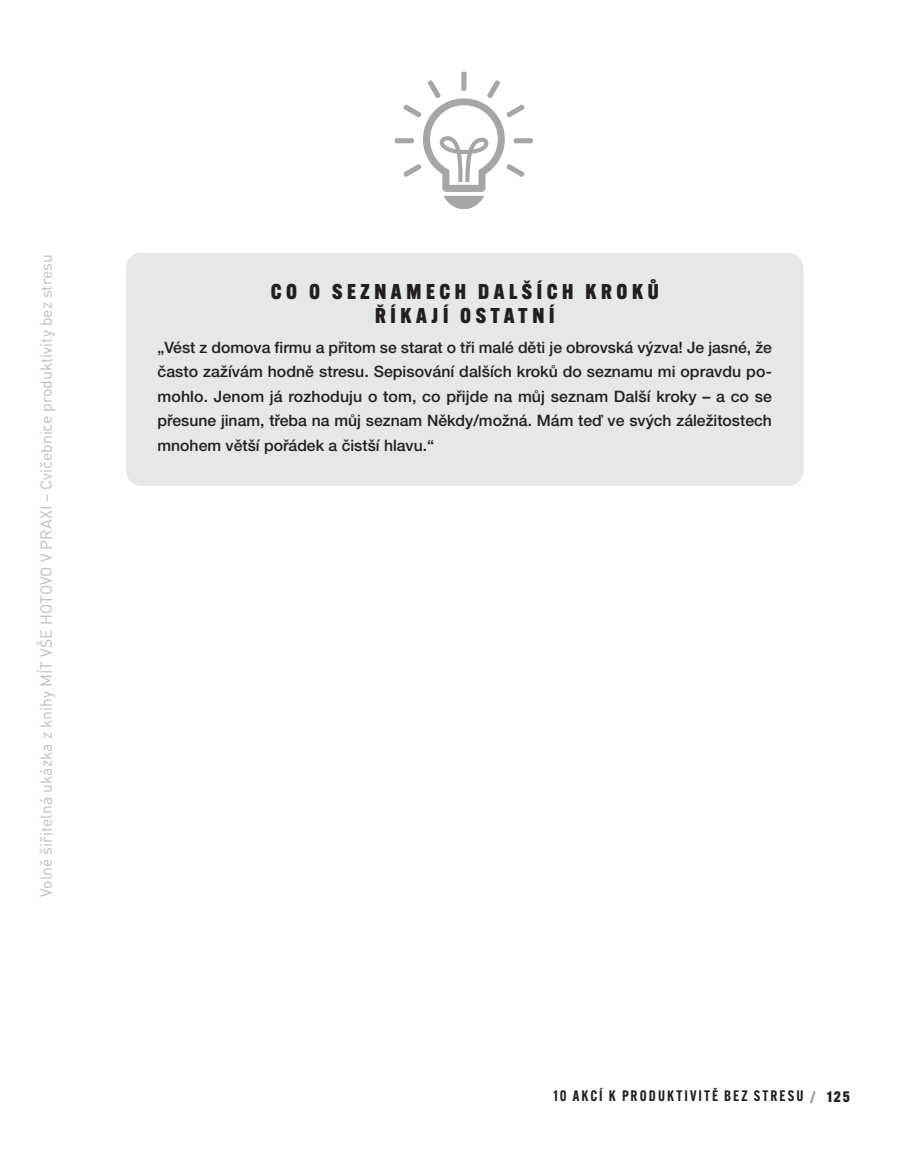
<style>
.page{position:relative;width:923px;height:1151px;background:#fff}
.page>*{position:absolute;margin:0;border:0;box-sizing:border-box;transform-origin:0 0}
.t1{font:800 21px/24.5px "Alternate Gothic ATF";letter-spacing:.22em;color:#231f20;text-align:center}
.t2{font:500 15.75px/24.5px "Helvetica Neue CE";color:#231f20;text-align:justify}
.t3{font:15.75px "DIN Pro";color:#bcbdc0}
.t4{font:600 14.88px "Alternate Gothic ATF";letter-spacing:.14em;color:#231f20}
.s1{font-weight:800;color:#939598}
.s2{font-weight:800}
</style>
<div class="page">
<svg style="left:395px;top:72px;width:138px;height:137px"></svg>
<div style="left:126px;top:253px;width:677px;height:233px;background:#e6e7e9;border-radius:16px"></div>
<p class="t3" style="left:35px;top:897px;width:644px;rotate:-90deg">Volně šiřitelná ukázka z knihy MÍT VŠE HOTOVO V PRAXI – Cvičebnice produktivity bez stresu</p>
<h1 class="t1" style="left:271px;top:279px;width:389px">CO O SEZNAMECH DALŠÍCH KROKŮ<br>ŘÍKAJÍ OSTATNÍ</h1>
<p class="t2" style="left:158px;top:335px;width:616px">„Vést z domova firmu a přitom se starat o tři malé děti je obrovská výzva! Je jasné, že často zažívám hodně stresu. Sepisování dalších kroků do seznamu mi opravdu po&shy;mohlo. Jenom já rozhoduju o tom, co přijde na můj seznam Další kroky – a co se přesune jinam, třeba na můj seznam Někdy/možná. Mám teď ve svých záležitostech mnohem větší pořádek a čistší hlavu.“</p>
<p class="t4" style="left:553px;top:1087px;width:298px">10 AKCÍ K PRODUKTIVITĚ BEZ STRESU <span class="s1">/</span> <span class="s2">125</span></p>
</div>
